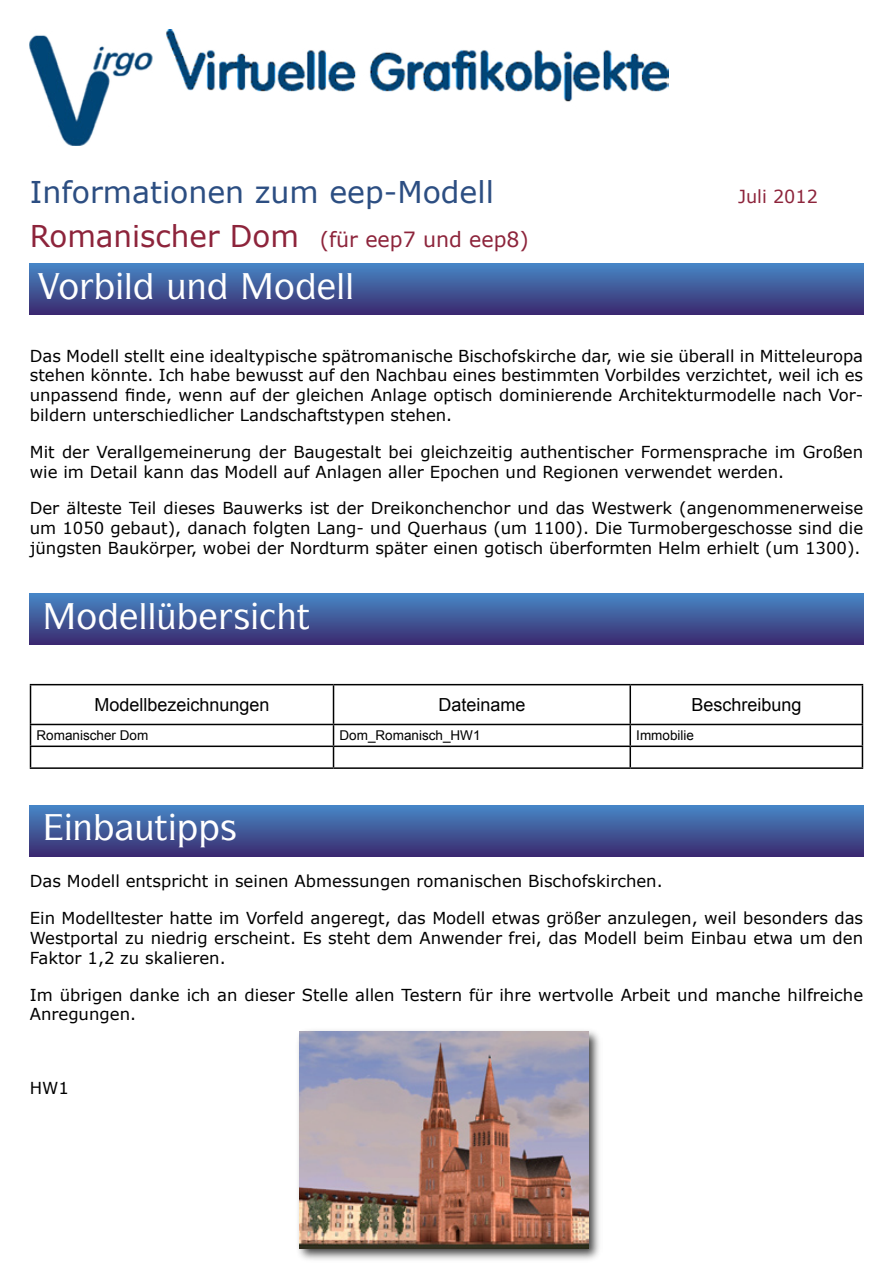
<style>
.page{position:relative;width:893px;height:1263px;background:#fff}
.page>*{position:absolute;margin:0;border:0;box-sizing:border-box;transform-origin:0 0}
.t1{font:500 36px "Symbol";color:#fff}
.t2{font:30px "Verdana";color:#2c4e82}
.t3{font:21px "Verdana";color:#8d243b}
.t4{font:18px "Arial";color:#000}
.t5{font:18px "Verdana";color:#8d243b}
.t6{font:16.5px/19.8px "Verdana";color:#000;text-align:justify}
.t7{font:13.5px "Arial";color:#000}
.s1{font-size:30px}
</style>
<div class="page">
<div style="left:30px;top:264px;width:833px;height:50px;background:linear-gradient(to bottom,#4786c3,#3b2c70)"></div>
<hr style="left:30px;top:684px;width:303px;height:1px;background:#000">
<hr style="left:30px;top:685px;width:1px;height:39px;background:#000">
<hr style="left:333px;top:684px;width:297px;height:1px;background:#000">
<hr style="left:333px;top:685px;width:1px;height:39px;background:#000">
<hr style="left:630px;top:684px;width:233px;height:1px;background:#000">
<hr style="left:629px;top:685px;width:2px;height:39px;background:#000">
<hr style="left:862px;top:685px;width:1px;height:39px;background:#000">
<hr style="left:30px;top:724px;width:303px;height:1px;background:#000">
<hr style="left:333px;top:724px;width:297px;height:1px;background:#000">
<hr style="left:630px;top:724px;width:233px;height:1px;background:#000">
<hr style="left:629px;top:725px;width:2px;height:20px;background:#000">
<hr style="left:30px;top:745px;width:303px;height:2px;background:#000">
<svg style="left:30px;top:725px;width:1px;height:42px"></svg>
<hr style="left:333px;top:745px;width:297px;height:2px;background:#000">
<svg style="left:333px;top:725px;width:1px;height:42px"></svg>
<hr style="left:630px;top:745px;width:233px;height:2px;background:#000">
<hr style="left:629px;top:747px;width:2px;height:20px;background:#000">
<svg style="left:862px;top:725px;width:1px;height:42px"></svg>
<hr style="left:30px;top:767px;width:303px;height:2px;background:#000">
<hr style="left:333px;top:767px;width:297px;height:2px;background:#000">
<hr style="left:630px;top:767px;width:233px;height:2px;background:#000">
<div style="left:30px;top:594px;width:833px;height:50px;background:linear-gradient(to bottom,#4786c4,#3b2d70)"></div>
<img style="left:30px;top:30px;width:639px;height:116px">
<div style="left:294px;top:1026px;width:309px;height:236px;background:#000;opacity:.75"></div>
<img style="left:300px;top:1032px;width:289px;height:216px">
<div style="left:30px;top:806px;width:833px;height:50px;background:linear-gradient(to bottom,#4786c4,#3b2c70)"></div>
<svg style="left:38px;top:273px;width:22px;height:26px"></svg>
<svg style="left:81px;top:272px;width:41px;height:28px"></svg>
<svg style="left:135px;top:273px;width:18px;height:27px"></svg>
<svg style="left:209px;top:273px;width:18px;height:27px"></svg>
<svg style="left:243px;top:273px;width:29px;height:26px"></svg>
<svg style="left:297px;top:273px;width:38px;height:27px"></svg>
<svg style="left:45px;top:602px;width:29px;height:26px"></svg>
<svg style="left:99px;top:602px;width:38px;height:27px"></svg>
<svg style="left:45px;top:813px;width:26px;height:27px"></svg>
<svg style="left:95px;top:814px;width:38px;height:27px"></svg>
<svg style="left:179px;top:601px;width:130px;height:28px;background:#42609f"></svg>
<svg style="left:170px;top:813px;width:66px;height:34px;background:#415a9a"></svg>
<h2 class="t2" style="left:30px;top:171px;width:466px">Informationen zum eep-Modell</h2>
<p class="t5" style="left:738px;top:184px;width:81px">Juli 2012</p>
<p class="t3" style="left:30px;top:225px;width:501px"><span class="s1">Romanischer Dom</span> (für eep7 und eep8)</p>
<h1 class="t1" style="left:58px;top:264px;width:151px">□ ● ◆■</h1>
<h1 class="t1" style="left:274px;top:264px;width:82px">□ ●●</h1>
<p class="t6" style="left:30px;top:345px;width:835px">Das Modell stellt eine idealtypische spätromanische Bischofskirche dar, wie sie überall in Mitteleuropa stehen könnte. Ich habe bewusst auf den Nachbau eines bestimmten Vorbildes verzichtet, weil ich es unpassend finde, wenn auf der gleichen Anlage optisch dominierende Architekturmodelle nach Vor&shy;bildern unterschiedlicher Landschaftstypen stehen.</p>
<p class="t6" style="left:30px;top:442px;width:835px">Mit der Verallgemeinerung der Baugestalt bei gleichzeitig authentischer Formensprache im Großen wie im Detail kann das Modell auf Anlagen aller Epochen und Regionen verwendet werden.</p>
<p class="t6" style="left:30px;top:498px;width:835px">Der älteste Teil dieses Bauwerks ist der Dreikonchenchor und das Westwerk (angenommenerweise um 1050 gebaut), danach folgten Lang- und Querhaus (um 1100). Die Turmobergeschosse sind die jüngsten Baukörper, wobei der Nordturm später einen gotisch überformten Helm erhielt (um 1300).</p>
<h1 class="t1" style="left:76px;top:594px;width:102px">□ ●●✓</h1>
<p class="t4" style="left:94px;top:693px;width:177px">Modellbezeichnungen</p>
<p class="t4" style="left:438px;top:693px;width:89px">Dateiname</p>
<p class="t4" style="left:691px;top:693px;width:112px">Beschreibung</p>
<p class="t7" style="left:37px;top:727px;width:113px">Romanischer Dom</p>
<p class="t7" style="left:339px;top:727px;width:143px">Dom_Romanisch_HW1</p>
<p class="t7" style="left:636px;top:727px;width:59px">Immobilie</p>
<h1 class="t1" style="left:73px;top:805px;width:97px">■ ◆▼</h1>
<p class="t6" style="left:30px;top:871px;width:634px">Das Modell entspricht in seinen Abmessungen romanischen Bischofskirchen.</p>
<p class="t6" style="left:30px;top:908px;width:835px">Ein Modelltester hatte im Vorfeld angeregt, das Modell etwas größer anzulegen, weil besonders das Westportal zu niedrig erscheint. Es steht dem Anwender frei, das Modell beim Einbau etwa um den Faktor 1,2 zu skalieren.</p>
<p class="t6" style="left:30px;top:984px;width:835px">Im übrigen danke ich an dieser Stelle allen Testern für ihre wertvolle Arbeit und manche hilfreiche<br>Anregungen.</p>
<p class="t6" style="left:30px;top:1078px;width:41px">HW1</p>
</div>
